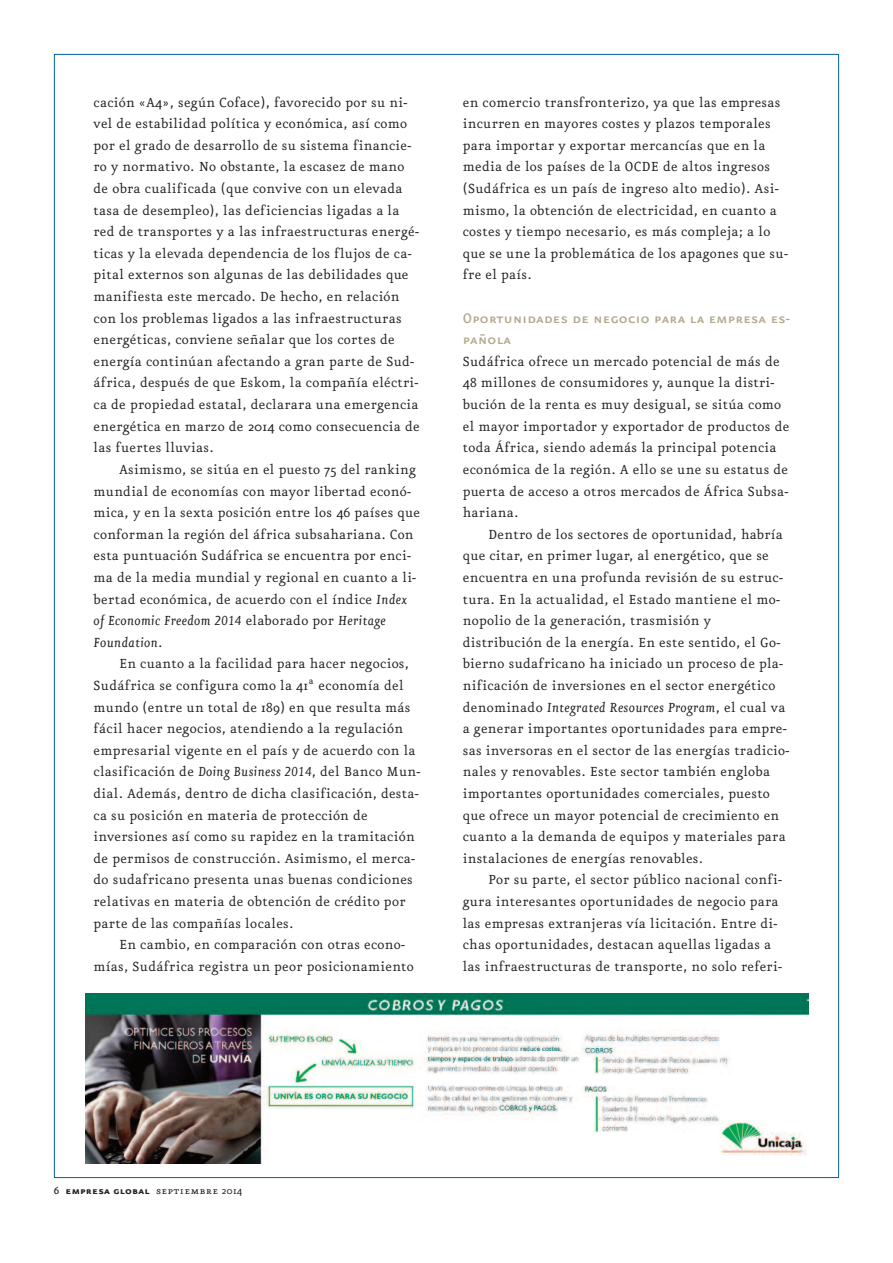
<style>
.page{position:relative;width:893px;height:1263px;background:#fff}
.page>*{position:absolute;margin:0;border:0;box-sizing:border-box;transform-origin:0 0}
.t1{font:16.5px/21.6px "Eureka Sans Medium Caps";letter-spacing:.02em;color:#b3aa8e}
.t2{font:15.75px/21.6px "Eureka";letter-spacing:.02em;color:#231f20}
.t3{font:12px "Eureka Sans Bold Caps";letter-spacing:.025em;color:#231f20}
.s1{font-style:italic}
.s2{font-family:"Eureka";font-weight:500}
.s3{font-family:"Eureka Small Caps"}
.s4{font-family:"Eureka"}
</style>
<div class="page">
<img style="left:86px;top:993px;width:722px;height:170px">
<p class="t2" style="left:94px;top:92px;width:328px">cación «A4», según Coface), favorecido por su ni&shy;vel de estabilidad política y económica, así como por el grado de desarrollo de su sistema financie&shy;ro y normativo. No obstante, la escasez de mano de obra cualificada (que convive con un elevada tasa de desempleo), las deficiencias ligadas a la red de transportes y a las infraestructuras energé&shy;ticas y la elevada dependencia de los flujos de ca&shy;pital externos son algunas de las debilidades que manifiesta este mercado. De hecho, en relación con los problemas ligados a las infraestructuras energéticas, conviene señalar que los cortes de energía continúan afectando a gran parte de Sud&shy;áfrica, después de que Eskom, la compañía eléctri&shy;ca de propiedad estatal, declarara una emergencia energética en marzo de 2014 como consecuencia de las fuertes lluvias.</p>
<p class="t2" style="left:94px;top:459px;width:328px;text-indent:26px">Asimismo, se sitúa en el puesto 75 del ranking mundial de economías con mayor libertad econó&shy;mica, y en la sexta posición entre los 46 países que conforman la región del áfrica subsahariana. Con esta puntuación Sudáfrica se encuentra por enci&shy;ma de la media mundial y regional en cuanto a li&shy;bertad económica, de acuerdo con el índice <span class="s1">Index of Economic Freedom 2014</span> elaborado por <span class="s1">Heritage Foundation</span>.</p>
<p class="t2" style="left:94px;top:654px;width:328px;text-indent:26px">En cuanto a la facilidad para hacer negocios, Sudáfrica se configura como la 41ª economía del mundo (entre un total de 189) en que resulta más fácil hacer negocios, atendiendo a la regulación empresarial vigente en el país y de acuerdo con la clasificación de <span class="s1">Doing Business 2014</span>, del Banco Mun&shy;dial. Además, dentro de dicha clasificación, desta&shy;ca su posición en materia de protección de inversiones así como su rapidez en la tramitación de permisos de construcción. Asimismo, el merca&shy;do sudafricano presenta unas buenas condiciones relativas en materia de obtención de crédito por parte de las compañías locales.</p>
<p class="t2" style="left:94px;top:934px;width:322px;text-indent:26px">En cambio, en comparación con otras econo&shy;mías, Sudáfrica registra un peor posicionamiento</p>
<p class="t2" style="left:463px;top:92px;width:327px">en comercio transfronterizo, ya que las empresas incurren en mayores costes y plazos temporales para importar y exportar mercancías que en la media de los países de la OCDE de altos ingresos (Sudáfrica es un país de ingreso alto medio). Asi&shy;mismo, la obtención de electricidad, en cuanto a costes y tiempo necesario, es más compleja; a lo que se une la problemática de los apagones que su&shy;fre el país.</p>
<p class="t1" style="left:463px;top:306px;width:329px">Oportunidades de negocio para la empresa es&shy;pañola</p>
<p class="t2" style="left:463px;top:351px;width:328px">Sudáfrica ofrece un mercado potencial de más de 48 millones de consumidores y, aunque la distri&shy;bución de la renta es muy desigual, se sitúa como el mayor importador y exportador de productos de toda África, siendo además la principal potencia económica de la región. A ello se une su estatus de puerta de acceso a otros mercados de África Subsa&shy;hariana.</p>
<p class="t2" style="left:463px;top:524px;width:328px;text-indent:26px">Dentro de los sectores de oportunidad, habría que citar, en primer lugar, al energético, que se encuentra en una profunda revisión de su estruc&shy;tura. En la actualidad, el Estado mantiene el mo&shy;nopolio de la generación, trasmisión y distribución de la energía. En este sentido, el Go&shy;bierno sudafricano ha iniciado un proceso de pla&shy;nificación de inversiones en el sector energético denominado <span class="s1">Integrated Resources Program</span>, el cual va a generar importantes oportunidades para empre&shy;sas inversoras en el sector de las energías tradicio&shy;nales y renovables. Este sector también engloba importantes oportunidades comerciales, puesto que ofrece un mayor potencial de crecimiento en cuanto a la demanda de equipos y materiales para instalaciones de energías renovables.</p>
<p class="t2" style="left:463px;top:870px;width:321px;text-indent:26px">Por su parte, el sector público nacional confi&shy;gura interesantes oportunidades de negocio para las empresas extranjeras vía licitación. Entre di&shy;chas oportunidades, destacan aquellas ligadas a las infraestructuras de transporte, no solo referi-</p>
<p class="t3" style="left:54px;top:1184px;width:190px"><span class="s2">6</span> empresa global <span class="s3">septiembre</span> <span class="s4">2014</span></p>
</div>
